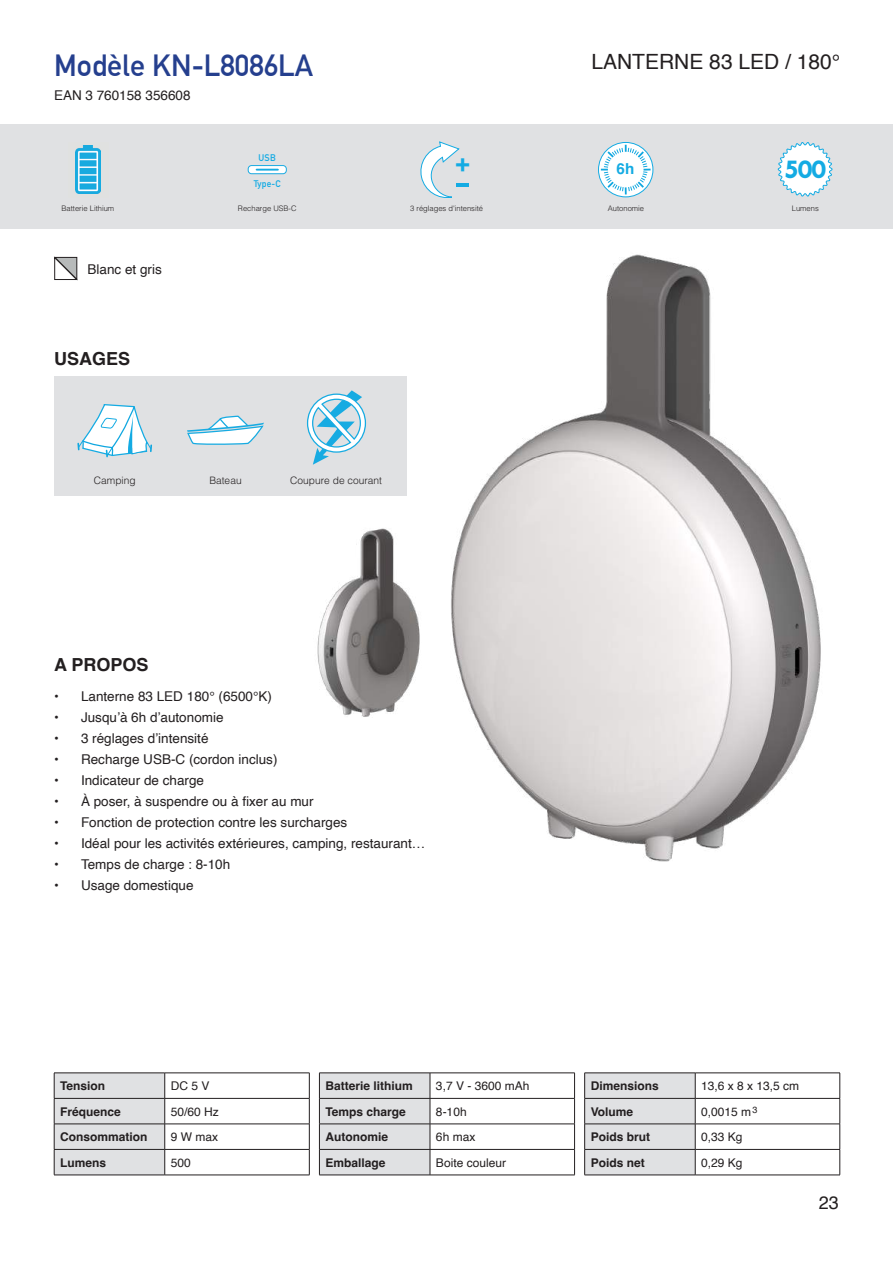
<style>
.page{position:relative;width:893px;height:1263px;background:#fff}
.page>*{position:absolute;margin:0;border:0;box-sizing:border-box;transform-origin:0 0}
.t1{font:700 30px "DIN Alternate";color:#253f8e}
.t2{font:700 27.9px "Tw Cen";color:#14abe3}
.t3{font:700 24.3px "Futura";color:#14abe3}
.t4{font:21px "Helvetica";color:#231f20}
.t5{font:700 18px "Helvetica";color:#231f20}
.t6{font:18px "Helvetica";color:#231f20}
.t7{font:700 15.15px "Helvetica";color:#14abe3}
.t8{font:13.5px "Helvetica";color:#231f20}
.t9{font:700 12px "Helvetica";color:#231f20}
.t10{font:12px "Helvetica";color:#231f20}
.t11{font:300 10.2px "Helvetica";color:#231f20}
.t12{font:700 9.45px "DIN Alternate";color:#14abe3}
.t13{font:300 7.65px "Helvetica";color:#231f20}
</style>
<div class="page">
<div style="left:0;top:124px;width:893px;height:104px;background:#e0e1e3"></div>
<hr style="left:54px;top:1072px;width:111px;height:1px;background:#231f20">
<hr style="left:165px;top:1098px;width:144px;height:1px;background:#231f20">
<hr style="left:165px;top:1124px;width:144px;height:1px;background:#231f20">
<hr style="left:165px;top:1149px;width:144px;height:1px;background:#231f20">
<svg style="left:309px;top:1073px;width:1px;height:102px"></svg>
<svg style="left:54px;top:1073px;width:111px;height:102px;background:#d6d7d9"></svg>
<hr style="left:54px;top:1175px;width:111px;height:1px;background:#231f20">
<hr style="left:165px;top:1072px;width:144px;height:1px;background:#231f20">
<hr style="left:165px;top:1175px;width:144px;height:1px;background:#231f20">
<hr style="left:319px;top:1072px;width:111px;height:1px;background:#231f20">
<hr style="left:430px;top:1098px;width:145px;height:1px;background:#231f20">
<hr style="left:430px;top:1124px;width:145px;height:1px;background:#231f20">
<hr style="left:430px;top:1149px;width:145px;height:1px;background:#231f20">
<svg style="left:574px;top:1073px;width:1px;height:102px"></svg>
<hr style="left:319px;top:1175px;width:111px;height:1px;background:#231f20">
<hr style="left:430px;top:1175px;width:145px;height:1px;background:#231f20">
<svg style="left:319px;top:1073px;width:112px;height:102px;background:#d3d4d6"></svg>
<hr style="left:430px;top:1072px;width:145px;height:1px;background:#231f20">
<hr style="left:695px;top:1072px;width:145px;height:1px;background:#231f20">
<hr style="left:695px;top:1098px;width:145px;height:1px;background:#231f20">
<hr style="left:695px;top:1124px;width:145px;height:1px;background:#231f20">
<hr style="left:695px;top:1149px;width:145px;height:1px;background:#231f20">
<svg style="left:584px;top:1073px;width:112px;height:102px;background:#d5d5d7"></svg>
<svg style="left:839px;top:1073px;width:1px;height:102px"></svg>
<hr style="left:584px;top:1175px;width:111px;height:1px;background:#231f20">
<hr style="left:695px;top:1175px;width:145px;height:1px;background:#231f20">
<hr style="left:584px;top:1072px;width:111px;height:1px;background:#231f20">
<img style="left:451px;top:254px;width:370px;height:607px">
<img style="left:75px;top:146px;width:26px;height:48px">
<svg style="left:777px;top:142px;width:56px;height:55px"></svg>
<svg style="left:248px;top:166px;width:38px;height:8px"></svg>
<div style="left:248px;top:165px;width:39px;height:9px;border:1px solid #1aaae2;border-radius:3px"></div>
<hr style="left:257px;top:169px;width:21px;height:2px;background:#17abe2">
<svg style="left:599px;top:143px;width:53px;height:53px;background:#d8edf6"></svg>
<div style="left:54px;top:377px;width:353px;height:119px;background:#e0e1e3"></div>
<svg style="left:187px;top:416px;width:77px;height:29px"></svg>
<svg style="left:77px;top:404px;width:75px;height:54px"></svg>
<svg style="left:306px;top:390px;width:61px;height:75px"></svg>
<svg style="left:420px;top:141px;width:49px;height:57px"></svg>
<img style="left:317px;top:528px;width:103px;height:189px">
<svg style="left:54px;top:257px;width:23px;height:23px"></svg>
<h1 class="t1" style="left:54px;top:43px;width:261px">Modèle KN-L8086LA</h1>
<h3 class="t4" style="left:591px;top:45px;width:250px">LANTERNE 83 LED / 180°</h3>
<p class="t8" style="left:54px;top:85px;width:138px">EAN 3 760158 356608</p>
<p class="t12" style="left:259px;top:150px;width:19px">USB</p>
<p class="t12" style="left:254px;top:176px;width:28px">Type-C</p>
<h3 class="t3" style="left:454px;top:147px;width:18px">+</h3>
<p class="t7" style="left:617px;top:159px;width:19px">6h</p>
<h2 class="t2" style="left:784px;top:152px;width:44px">500</h2>
<p class="t13" style="left:238px;top:202px;width:60px">Recharge USB-C</p>
<p class="t13" style="left:410px;top:202px;width:74px">3 réglages d'intensité</p>
<p class="t13" style="left:608px;top:202px;width:38px">Autonomie</p>
<p class="t13" style="left:62px;top:202px;width:54px">Batterie Lithium</p>
<p class="t13" style="left:792px;top:202px;width:28px">Lumens</p>
<p class="t8" style="left:88px;top:259px;width:76px">Blanc et gris</p>
<h3 class="t5" style="left:54px;top:347px;width:78px">USAGES</h3>
<p class="t11" style="left:94px;top:471px;width:43px">Camping</p>
<p class="t11" style="left:209px;top:471px;width:34px">Bateau</p>
<p class="t11" style="left:290px;top:471px;width:93px">Coupure de courant</p>
<h3 class="t5" style="left:54px;top:654px;width:96px">A PROPOS</h3>
<p class="t8" style="left:54px;top:686px;width:219px">• Lanterne 83 LED 180° (6500°K)</p>
<p class="t8" style="left:54px;top:707px;width:171px">• Jusqu’à 6h d’autonomie</p>
<p class="t8" style="left:54px;top:728px;width:156px">• 3 réglages d’intensité</p>
<p class="t8" style="left:54px;top:749px;width:225px">• Recharge USB-C (cordon inclus)</p>
<p class="t8" style="left:54px;top:770px;width:152px">• Indicateur de charge</p>
<p class="t8" style="left:54px;top:791px;width:261px">• À poser, à suspendre ou à fixer au mur</p>
<p class="t8" style="left:54px;top:812px;width:295px">• Fonction de protection contre les surcharges</p>
<p class="t8" style="left:54px;top:833px;width:373px">• Idéal pour les activités extérieures, camping, restaurant…</p>
<p class="t8" style="left:54px;top:854px;width:178px">• Temps de charge : 8-10h</p>
<p class="t8" style="left:54px;top:875px;width:141px">• Usage domestique</p>
<p class="t9" style="left:60px;top:1078px;width:47px">Tension</p>
<p class="t10" style="left:171px;top:1077px;width:40px">DC 5 V</p>
<p class="t9" style="left:60px;top:1104px;width:62px">Fréquence</p>
<p class="t10" style="left:171px;top:1102px;width:50px">50/60 Hz</p>
<p class="t9" style="left:60px;top:1129px;width:89px">Consommation</p>
<p class="t10" style="left:171px;top:1128px;width:49px">9 W max</p>
<p class="t9" style="left:60px;top:1155px;width:48px">Lumens</p>
<p class="t10" style="left:171px;top:1153px;width:22px">500</p>
<p class="t9" style="left:325px;top:1078px;width:89px">Batterie lithium</p>
<p class="t10" style="left:436px;top:1077px;width:95px">3,7 V - 3600 mAh</p>
<p class="t9" style="left:325px;top:1104px;width:82px">Temps charge</p>
<p class="t10" style="left:436px;top:1102px;width:32px">8-10h</p>
<p class="t9" style="left:325px;top:1129px;width:64px">Autonomie</p>
<p class="t10" style="left:436px;top:1128px;width:41px">6h max</p>
<p class="t9" style="left:325px;top:1155px;width:62px">Emballage</p>
<p class="t10" style="left:436px;top:1153px;width:72px">Boite couleur</p>
<p class="t9" style="left:591px;top:1078px;width:70px">Dimensions</p>
<p class="t10" style="left:701px;top:1077px;width:100px">13,6 x 8 x 13,5 cm</p>
<p class="t9" style="left:591px;top:1104px;width:44px">Volume</p>
<p class="t10" style="left:701px;top:1102px;width:58px">0,0015 m<sup>3</sup></p>
<p class="t9" style="left:591px;top:1129px;width:61px">Poids brut</p>
<p class="t10" style="left:701px;top:1128px;width:43px">0,33 Kg</p>
<p class="t9" style="left:591px;top:1155px;width:56px">Poids net</p>
<p class="t10" style="left:701px;top:1153px;width:43px">0,29 Kg</p>
<h3 class="t6" style="left:819px;top:1189px;width:22px">23</h3>
</div>
